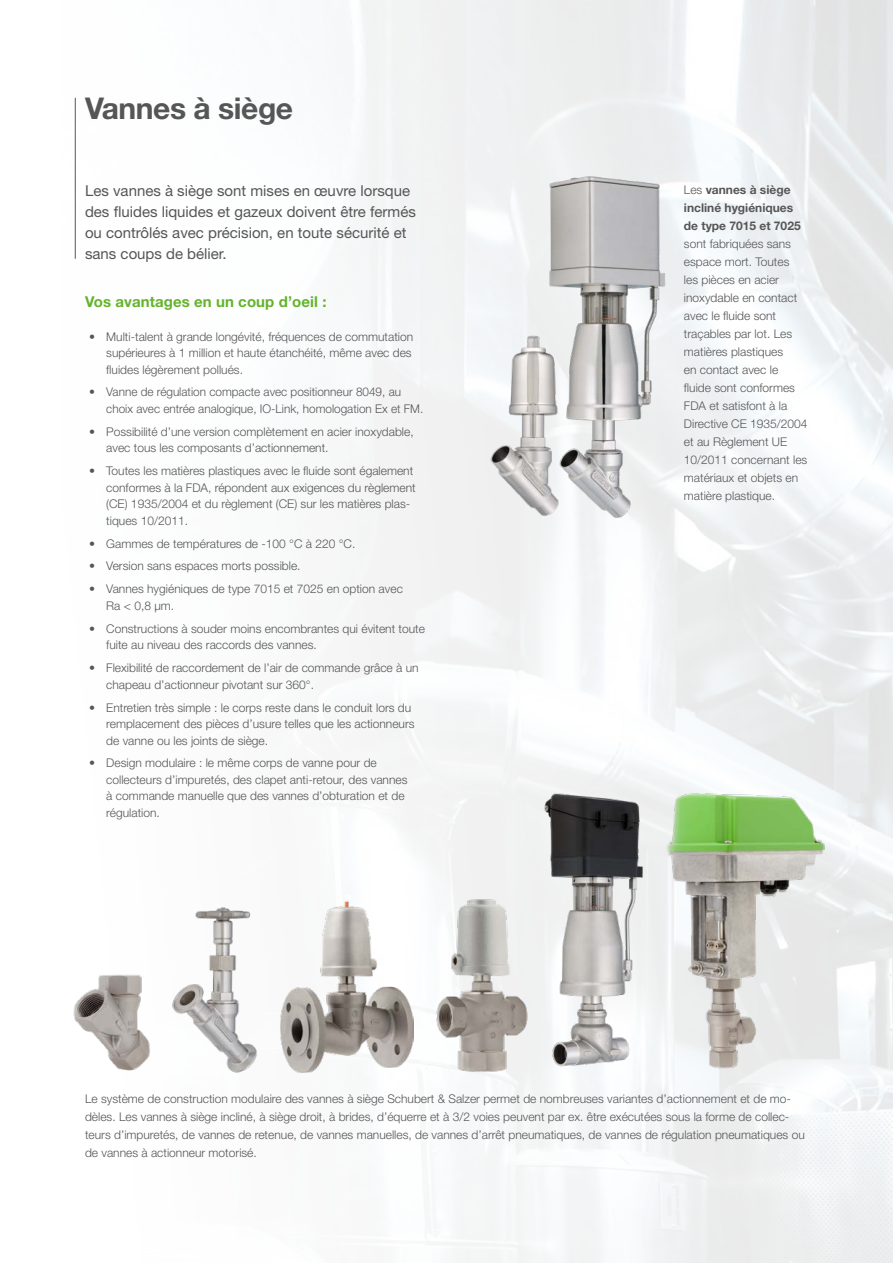
<style>
.page{position:relative;width:893px;height:1263px;background:#fff}
.page>*{position:absolute;margin:0;border:0;box-sizing:border-box;transform-origin:0 0}
.t1{font:700 30px "Helvetica Neue LT Std";letter-spacing:-.015em;color:#565656}
.t2{font:15px/21px "Helvetica Neue LT Std";color:#565656}
.t3{font:700 15px "Helvetica Neue LT Std";letter-spacing:.005em;color:#64b32c}
.t4{font:300 12px/18px "Helvetica Neue LT Std";color:#565656}
.s1{font-weight:700}
.s2{font-weight:400}
</style>
<div class="page">
<hr style="left:75px;top:98px;width:1px;height:161px;background:#565656">
<img style="left:485px;top:333px;width:49px;height:187px">
<img style="left:534px;top:169px;width:138px;height:354px">
<img style="left:280px;top:901px;width:133px;height:171px">
<img style="left:436px;top:899px;width:92px;height:176px">
<img style="left:73px;top:974px;width:78px;height:97px">
<img style="left:664px;top:788px;width:164px;height:282px">
<img style="left:532px;top:788px;width:115px;height:284px">
<img style="left:172px;top:903px;width:87px;height:172px">
<p class="t1" style="left:85px;top:90px;width:210px">Vannes à siège</p>
<p class="t2" style="left:85px;top:180px;width:332px">Les vannes à siège sont mises en œuvre lorsque des fluides liquides et gazeux doivent être fermés ou contrôlés avec précision, en toute sécurité et sans coups de bélier.</p>
<p class="t4" style="left:684px;top:180px;width:125px">Les <span class="s1">vannes à siège incliné hygiéniques de type 7015 et 7025 </span>sont fabriquées sans espace mort. Toutes<br>les pièces en acier inoxydable en contact avec le fluide sont traçables par lot. Les matières plastiques<br>en contact avec le fluide sont conformes<br>FDA et satisfont à la<br>Directive CE 1935/2004 et au Règlement UE<br>10/2011 concernant les matériaux et objets en matière plastique.</p>
<p class="t3" style="left:85px;top:292px;width:243px">Vos avantages en un coup d’oeil :</p>
<p class="t4" style="left:106px;top:328px;width:308px;line-height:16.5px;text-indent:-17px"><span class="s2">•</span> Multi-talent à grande longévité, fréquences de commutation supérieures à 1 million et haute étanchéité, même avec des fluides légèrement pollués.</p>
<p class="t4" style="left:106px;top:384px;width:318px;line-height:16.5px;text-indent:-17px"><span class="s2">•</span> Vanne de régulation compacte avec positionneur 8049, au choix avec entrée analogique, IO-Link, homologation Ex et FM.</p>
<p class="t4" style="left:106px;top:423px;width:309px;line-height:16.5px;text-indent:-17px"><span class="s2">•</span> Possibilité d’une version complètement en acier inoxydable, avec tous les composants d’actionnement.</p>
<p class="t4" style="left:106px;top:462px;width:311px;line-height:16.5px;text-indent:-17px"><span class="s2">•</span> Toutes les matières plastiques avec le fluide sont également conformes à la FDA, répondent aux exigences du règlement (CE) 1935/2004 et du règlement (CE) sur les matières plas&shy;tiques 10/2011.</p>
<p class="t4" style="left:89px;top:534px;width:268px"><span class="s2">•</span> Gammes de températures de -100 °C à 220 °C.</p>
<p class="t4" style="left:89px;top:557px;width:213px"><span class="s2">•</span> Version sans espaces morts possible.</p>
<p class="t4" style="left:106px;top:581px;width:298px;line-height:16.5px;text-indent:-17px"><span class="s2">•</span> Vannes hygiéniques de type 7015 et 7025 en option avec<br>Ra &lt; 0,8 μm.</p>
<p class="t4" style="left:106px;top:620px;width:320px;line-height:16.5px;text-indent:-17px"><span class="s2">•</span> Constructions à souder moins encombrantes qui évitent toute fuite au niveau des raccords des vannes.</p>
<p class="t4" style="left:106px;top:659px;width:314px;line-height:16.5px;text-indent:-17px"><span class="s2">•</span> Flexibilité de raccordement de l’air de commande grâce à un chapeau d’actionneur pivotant sur 360°.</p>
<p class="t4" style="left:106px;top:699px;width:310px;line-height:16.5px;text-indent:-17px"><span class="s2">•</span> Entretien très simple : le corps reste dans le conduit lors du remplacement des pièces d’usure telles que les actionneurs de vanne ou les joints de siège.</p>
<p class="t4" style="left:106px;top:755px;width:303px;line-height:16.5px;text-indent:-17px"><span class="s2">•</span> Design modulaire : le même corps de vanne pour de collecteurs d’impuretés, des clapet anti-retour, des vannes à commande manuelle que des vannes d’obturation et de régulation.</p>
<p class="t4" style="left:85px;top:1089px;width:721px">Le système de construction modulaire des vannes à siège Schubert &amp; Salzer permet de nombreuses variantes d’actionnement et de mo&shy;dèles. Les vannes à siège incliné, à siège droit, à brides, d’équerre et à 3/2 voies peuvent par ex. être exécutées sous la forme de collec&shy;teurs d’impuretés, de vannes de retenue, de vannes manuelles, de vannes d’arrêt pneumatiques, de vannes de régulation pneumatiques ou de vannes à actionneur motorisé.</p>
</div>
